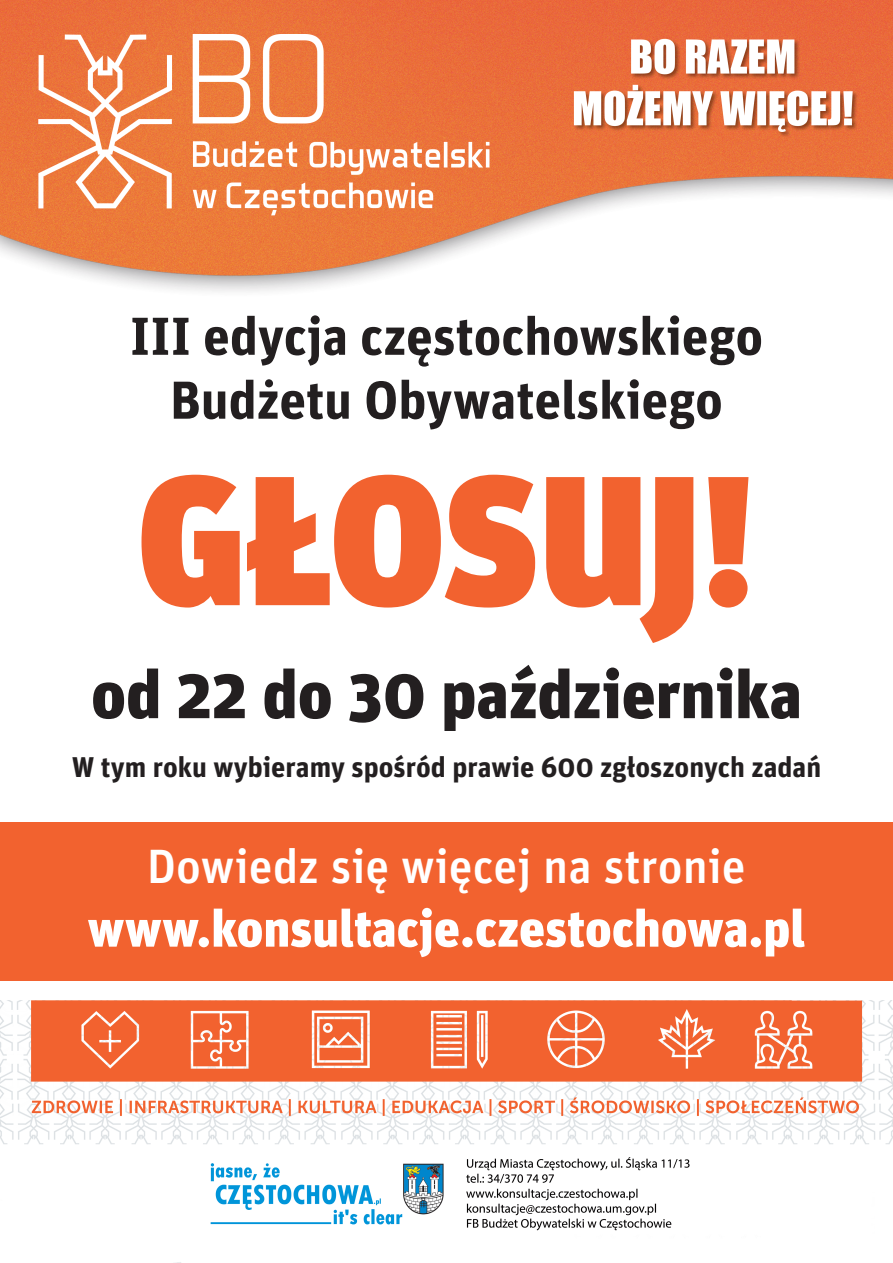
<style>
.page{position:relative;width:893px;height:1263px;background:#fff}
.page>*{position:absolute;margin:0;border:0;box-sizing:border-box;transform-origin:0 0}
.t1{font:900 183.75px "Unit Pro";color:#f2622f}
.t2{font:900 67.5px "Unit Pro";color:#231f20}
.t3{font:700 53.25px "Unit Pro";color:#231f20}
.t4{font:900 51.75px "Unit Pro";color:#fff}
.t5{font:500 48px "Unit Pro";color:#fff}
.t6{font:700 28.5px "Unit Pro";color:#231f20}
</style>
<div class="page">
<img style="left:0;top:1001px;width:893px;height:262px">
<div style="left:0;top:822px;width:893px;height:159px;background:#f2622f"></div>
<img style="left:0;top:0;width:893px;height:292px">
<p class="t3" style="left:130px;top:297px;width:635px">III edycja częstochowskiego</p>
<p class="t3" style="left:170px;top:361px;width:554px">Budżetu Obywatelskiego</p>
<p class="t1" style="left:137px;top:402px;width:621px">GŁOSUJ!</p>
<p class="t2" style="left:91px;top:644px;width:712px">od 22 do 30 października</p>
<p class="t6" style="left:72px;top:746px;width:751px">W tym roku wybieramy spośród prawie 600 zgłoszonych zadań</p>
<p class="t5" style="left:147px;top:832px;width:600px">Dowiedz się więcej na stronie</p>
<p class="t4" style="left:88px;top:890px;width:719px">www.konsultacje.czestochowa.pl</p>
</div>
